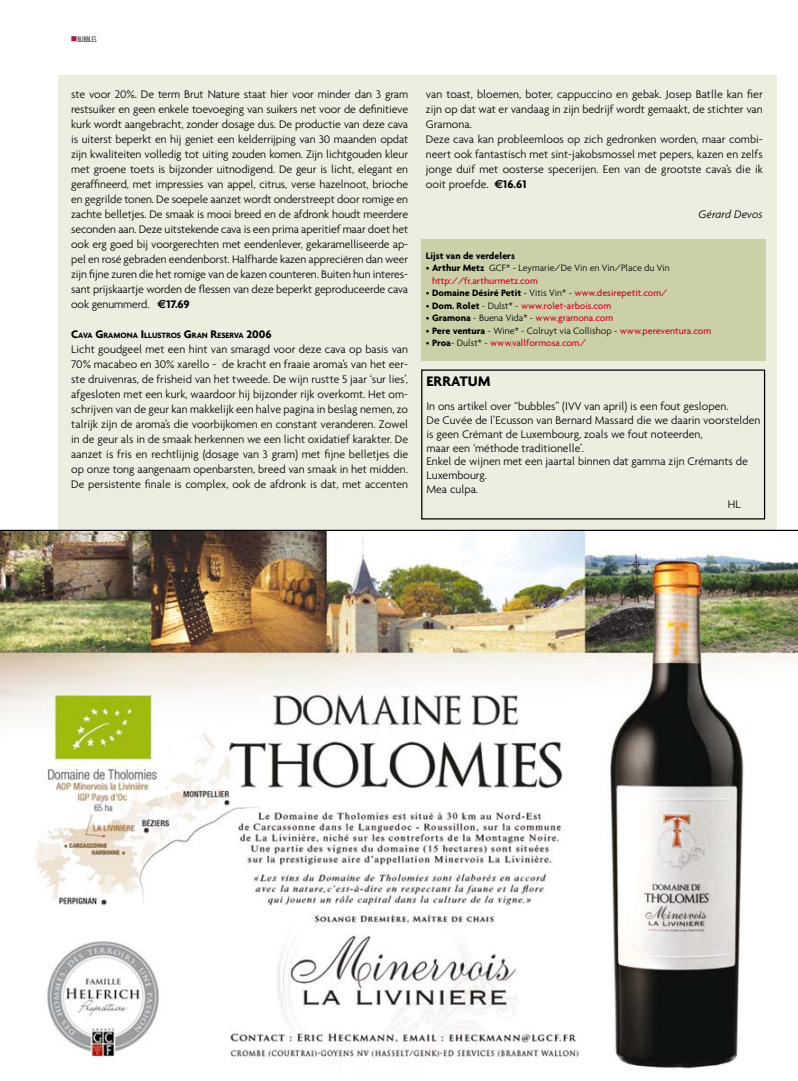
<style>
.page{position:relative;width:798px;height:1081px;background:#fff}
.page>*{position:absolute;margin:0;border:0;box-sizing:border-box;transform-origin:0 0}
.t1{font:700 15px "Agenda";color:#000}
.t2{font:300 11.88px/15px "Agenda";color:#000;text-align:justify}
.t3{font:italic 300 11.88px "Agenda";color:#000}
.t4{font:500 10px "Agenda";color:#cd071e}
.t5{font:300 10px/12.5px "Agenda";color:#000}
.t6{font:700 10px "Agenda";color:#000}
.t7{font:300 extra-condensed 8.75px "Agenda";color:#000}
.t8{font:700 8.38px "Agenda";color:#000}
.s1{color:#a51a3f}
.s2{font-family:"Euro Sans";font-weight:700}
.s3{font-weight:700}
.s4{font-size:11.88px}
.s5{font-weight:500;color:#cd071e}
.s6{font-weight:300;color:#000}
.s7{font-weight:700;color:#000}
</style>
<div class="page">
<div style="left:58px;top:76px;width:718px;height:952px;background:#edeee0"></div>
<img style="left:0;top:531px;width:797px;height:538px">
<div style="left:421px;top:239px;width:344px;height:122px;background:#ccd0a9"></div>
<hr style="left:0;top:530px;width:797px;height:1px;background:#000">
<p class="t7" style="left:71px;top:35px;width:27px"><span class="s1">■</span>BUBBLES</p>
<p class="t2" style="left:71px;top:86px;width:338px">ste voor 20%. De term Brut Nature staat hier voor minder dan 3 gram restsuiker en geen enkele toevoeging van suikers net voor de definitieve kurk wordt aangebracht, zonder dosage dus. De productie van deze cava is uiterst beperkt en hij geniet een kelderrijping van 30 maanden opdat zijn kwaliteiten volledig tot uiting zouden komen. Zijn lichtgouden kleur met groene toets is bijzonder uitnodigend. De geur is licht, elegant en geraffineerd, met impressies van appel, citrus, verse hazelnoot, brioche en gegrilde tonen. De soepele aanzet wordt onderstreept door romige en zachte belletjes. De smaak is mooi breed en de afdronk houdt meerdere seconden aan. Deze uitstekende cava is een prima aperitief maar doet het ook erg goed bij voorgerechten met eendenlever, gekaramelliseerde ap&shy;pel en rosé gebraden eendenborst. Halfharde kazen appreciëren dan weer zijn fijne zuren die het romige van de kazen counteren. Buiten hun interes&shy;sant prijskaartje worden de flessen van deze beperkt geproduceerde cava ook genummerd. <span class="s2">€</span><span class="s3">17.69</span></p>
<p class="t8" style="left:71px;top:330px;width:202px"><span class="s4">C</span>AVA <span class="s4">G</span>RAMONA <span class="s4">I</span> LLUSTROS <span class="s4">G</span>RAN <span class="s4">R</span>ESERVA <span class="s4">2006</span></p>
<p class="t2" style="left:71px;top:341px;width:338px">Licht goudgeel met een hint van smaragd voor deze cava op basis van 70% macabeo en 30% xarello - de kracht en fraaie aroma’s van het eer&shy;ste druivenras, de frisheid van het tweede. De wijn rustte 5 jaar ‘sur lies’, afgesloten met een kurk, waardoor hij bijzonder rijk overkomt. Het om&shy;schrijven van de geur kan makkelijk een halve pagina in beslag nemen, zo talrijk zijn de aroma’s die voorbijkomen en constant veranderen. Zowel in de geur als in de smaak herkennen we een licht oxidatief karakter. De aanzet is fris en rechtlijnig (dosage van 3 gram) met fijne belletjes die op onze tong aangenaam openbarsten, breed van smaak in het midden.<br>De persistente finale is complex, ook de afdronk is dat, met accenten</p>
<p class="t2" style="left:426px;top:86px;width:338px;text-align:left">van toast, bloemen, boter, cappuccino en gebak. Josep Batlle kan fier zijn op dat wat er vandaag in zijn bedrijf wordt gemaakt, de stichter van Gramona.<br>Deze cava kan probleemloos op zich gedronken worden, maar combi&shy;neert ook fantastisch met sint-jakobsmossel met pepers, kazen en zelfs jonge duif met oosterse specerijen. Een van de grootste cava’s die ik ooit proefde. <span class="s2">€</span><span class="s3">16.61</span></p>
<p class="t3" style="left:698px;top:207px;width:66px">Gérard Devos</p>
<p class="t6" style="left:425px;top:249px;width:91px">Lijst van de verdelers</p>
<p class="t5" style="left:432px;top:262px;width:239px;text-indent:-6px">• <span class="s3">Arthur Metz</span> GCF* - Leymarie/De Vin en Vin/Place du Vin <span class="s5">http://fr.arthurmetz.com</span></p>
<p class="t4" style="left:425px;top:287px;width:243px"><span class="s6">•</span> <span class="s7">Domaine Désiré Petit</span> <span class="s6">- Vitis Vin* -</span> www.desirepetit.com/</p>
<p class="t4" style="left:425px;top:299px;width:187px"><span class="s6">•</span> <span class="s7">Dom. Rolet</span> <span class="s6">- Dulst* -</span> www.rolet-arbois.com</p>
<p class="t4" style="left:425px;top:312px;width:189px"><span class="s6">•</span> <span class="s7">Gramona</span> <span class="s6">- Buena Vida* -</span> www.gramona.com</p>
<p class="t5" style="left:425px;top:324px;width:287px">• <span class="s3">Pere ventura</span> - Wine* - Colruyt via Collishop - <span class="s5">www.pereventura.com</span></p>
<p class="t4" style="left:425px;top:337px;width:161px"><span class="s6">•</span> <span class="s7">Proa</span><span class="s6">- Dulst* -</span> www.vallformosa.com/</p>
<p class="t1" style="left:426px;top:372px;width:66px">ERRATUM</p>
<p class="t2" style="left:426px;top:399px;width:303px">In ons artikel over “bubbles” (IVV van april) is een fout geslopen.</p>
<p class="t2" style="left:426px;top:413px;width:335px">De Cuvée de l’Ecusson van Bernard Massard die we daarin voorstelden</p>
<p class="t2" style="left:426px;top:426px;width:277px">is geen Crémant de Luxembourg, zoals we fout noteerden,</p>
<p class="t2" style="left:426px;top:440px;width:159px">maar een ‘méthode traditionelle’.</p>
<p class="t2" style="left:426px;top:454px;width:323px">Enkel de wijnen met een jaartal binnen dat gamma zijn Crémants de</p>
<p class="t2" style="left:426px;top:468px;width:62px">Luxembourg.</p>
<p class="t2" style="left:426px;top:482px;width:53px">Mea culpa.</p>
<p class="t2" style="left:727px;top:496px;width:14px">HL</p>
</div>
